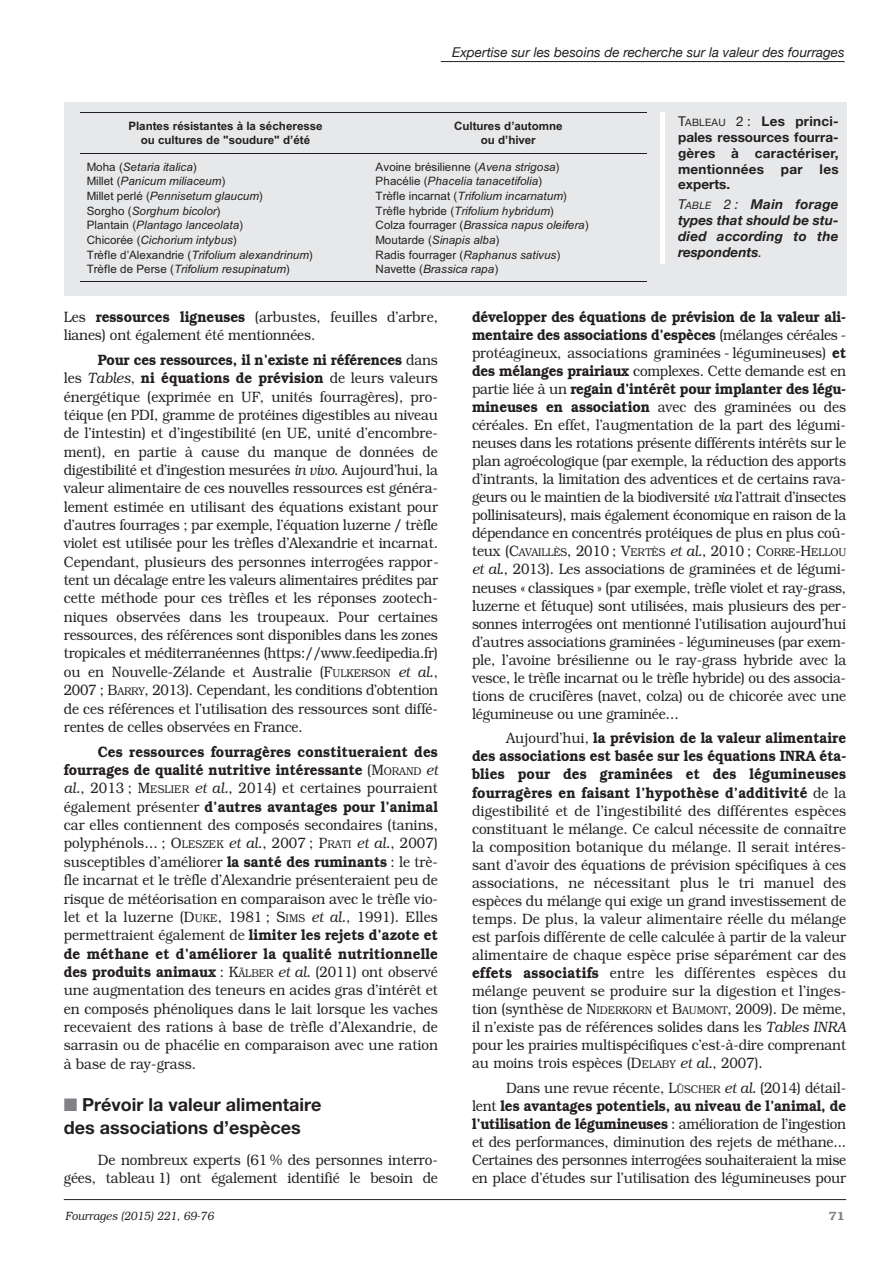
<style>
.page{position:relative;width:893px;height:1263px;background:#fff}
.page>*{position:absolute;margin:0;border:0;box-sizing:border-box;transform-origin:0 0}
.t1{font:700 18px/22.8px "Helvetica Neue";color:#231f20}
.t2{font:300 15px/18px "Bookman";letter-spacing:-.005em;color:#231f20;text-align:justify;scale:.9 1}
.t3{font:700 13.5px/15.8px "Helvetica Neue";letter-spacing:.02em;color:#231f20;text-align:justify}
.t4{font:italic 13.5px "Helvetica Neue";color:#231f20}
.t5{font:italic 700 13.5px/15.8px "Helvetica Neue";color:#231f20;text-align:justify}
.t6{font:italic 700 13.5px/20px "Helvetica Neue";letter-spacing:.02em;color:#231f20}
.t7{font:italic 300 12px "Bookman";color:#231f20;scale:.9 1}
.t8{font:600 12px "Bookman";color:#808285}
.t9{font:italic 11.55px/14.5px "Arial";letter-spacing:.01em;color:#231f20}
.t10{font:700 11.55px/14.1px "Arial";color:#231f20;text-align:center}
.s1{font-style:normal}
.s2{font-weight:400}
.s3{font-weight:400;font-size:10.2px}
.s4{font-weight:600}
.s5{font-style:italic}
.s6{font-size:11.25px}
.s7{color:#808285}
</style>
<div class="page">
<hr style="left:441px;top:61px;width:404px;height:1px;background:#231f20">
<hr style="left:64px;top:1199px;width:782px;height:1px;background:#231f20">
<div style="left:64px;top:102px;width:782px;height:194px;background:#e7e8e9"></div>
<div style="left:660px;top:112px;width:5px;height:151px;background:#fff"></div>
<hr style="left:81px;top:112px;width:288px;height:1px;background:#231f20">
<hr style="left:370px;top:112px;width:276px;height:1px;background:#231f20">
<hr style="left:81px;top:153px;width:288px;height:1px;background:#231f20">
<hr style="left:370px;top:153px;width:276px;height:1px;background:#231f20">
<hr style="left:81px;top:281px;width:288px;height:1px;background:#231f20">
<hr style="left:370px;top:281px;width:276px;height:1px;background:#231f20">
<p class="t4" style="left:452px;top:44px;width:394px">Expertise sur les besoins de recherche sur la valeur des fourrages</p>
<p class="t10" style="left:128px;top:119px;width:196px">Plantes résistantes à la sécheresse ou cultures de "soudure" d’été</p>
<p class="t10" style="left:454px;top:119px;width:110px">Cultures d’automne ou d’hiver</p>
<p class="t9" style="left:87px;top:160px;width:227px"><span class="s1">Moha (</span>Setaria italica<span class="s1">)<br>Millet (</span>Panicum miliaceum<span class="s1">)<br>Millet perlé (</span>Pennisetum glaucum<span class="s1">)<br>Sorgho (</span>Sorghum bicolor<span class="s1">)<br>Plantain (</span>Plantago lanceolata<span class="s1">)<br>Chicorée (</span>Cichorium intybus<span class="s1">)<br>Trèfle d’Alexandrie (</span>Trifolium alexandrinum<span class="s1">)<br>Trèfle de Perse (</span>Trifolium resupinatum<span class="s1">)</span></p>
<p class="t9" style="left:376px;top:160px;width:215px"><span class="s1">Avoine brésilienne (</span>Avena strigosa<span class="s1">)<br>Phacélie (</span>Phacelia tanacetifolia<span class="s1">)<br>Trèfle incarnat (</span>Trifolium incarnatum<span class="s1">)<br>Trèfle hybride (</span>Trifolium hybridum<span class="s1">)<br>Colza fourrager (</span>Brassica napus oleifera<span class="s1">)<br>Moutarde (</span>Sinapis alba<span class="s1">)<br>Radis fourrager (</span>Raphanus sativus<span class="s1">)<br>Navette (</span>Brassica rapa<span class="s1">)</span></p>
<p class="t3" style="left:678px;top:115px;width:162px"><span class="s2">T</span><span class="s3">ABleAU</span> <span class="s2">2 :</span> Les princi&shy;pales ressources fourra&shy;gères à caractériser, mentionnées</p>
<p class="t3" style="left:781px;top:162px;width:23px">par</p>
<p class="t3" style="left:820px;top:162px;width:21px">les</p>
<p class="t6" style="left:678px;top:174px;width:162px"><span class="s1">experts.<br></span><span class="s2">T</span><span class="s3">AbLE</span> <span class="s2">2 :</span> Main forage</p>
<p class="t5" style="left:678px;top:212px;width:162px">types that should be stu&shy;died according to the respondents<span class="s2">.</span></p>
<p class="t2" style="left:64px;top:307px;width:417px">Les <span class="s4">ressources ligneuses</span> (arbustes, feuilles d’arbre, lianes) ont également été mentionnées.</p>
<p class="t2" style="left:64px;top:350px;width:418px;text-indent:34px"><span class="s4">Pour ces ressources, il n’existe ni références</span> dans les <span class="s5">Tables</span>, <span class="s4">ni équations de prévision</span> de leurs valeurs énergétique (exprimée en UF, unités fourragères), pro&shy;téique (en PDI, gramme de protéines digestibles au niveau de l’intestin) et d’ingestibilité (en UE, unité d’encombre&shy;ment), en partie à cause du manque de données de digestibilité et d’ingestion mesurées <span class="s5">in vivo</span>. Aujourd’hui, la valeur alimentaire de ces nouvelles ressources est généra&shy;lement estimée en utilisant des équations existant pour d’autres fourrages ; par exemple, l’équation luzerne / trèfle violet est utilisée pour les trèfles d’Alexandrie et incarnat.<br>Cependant, plusieurs des personnes interrogées rappor&shy;tent un décalage entre les valeurs alimentaires prédites par cette méthode pour ces trèfles et les réponses zootech&shy;niques observées dans les troupeaux. Pour certaines ressources, des références sont disponibles dans les zones tropicales et méditerranéennes (https://www.feedipedia.fr) ou en Nouvelle-Zélande et Australie (F<span class="s6">ULKERSON</span> <span class="s5">et al.</span>, 2007 ; B<span class="s6">ARRY</span>, 2013). Cependant, les conditions d’obtention de ces références et l’utilisation des ressources sont diffé&shy;rentes de celles observées en France.</p>
<p class="t2" style="left:64px;top:742px;width:417px;text-indent:34px"><span class="s4">Ces ressources fourragères constitueraient des fourrages de qualité nutritive intéressante</span> (M<span class="s6">ORAND</span> <span class="s5">et al.</span>, 2013 ; M<span class="s6">ESLIER</span> <span class="s5">et al.</span>, 2014) et certaines pourraient également présenter <span class="s4">d’autres avantages pour l’animal </span>car elles contiennent des composés secondaires (tanins, polyphénols… ; O<span class="s6">LESZEK</span> <span class="s5">et al.</span>, 2007 ; P<span class="s6">RATI</span> <span class="s5">et al.</span>, 2007) susceptibles d’améliorer <span class="s4">la santé des ruminants</span> : le trè&shy;fle incarnat et le trèfle d’Alexandrie présenteraient peu de risque de météorisation en comparaison avec le trèfle vio&shy;let et la luzerne (D<span class="s6">UKE</span>, 1981 ; S<span class="s6">IMS</span> <span class="s5">et al.</span>, 1991). Elles permettraient également de <span class="s4">limiter les rejets d’azote et de méthane et d’améliorer la qualité nutritionnelle des produits animaux</span> : K<span class="s6">ÄLBER</span> <span class="s5">et al.</span> (2011) ont observé une augmentation des teneurs en acides gras d’intérêt et en composés phénoliques dans le lait lorsque les vaches recevaient des rations à base de trèfle d’Alexandrie, de sarrasin ou de phacélie en comparaison avec une ration à base de ray-grass.</p>
<p class="t1" style="left:64px;top:1094px;width:259px"><span class="s7">■</span> Prévoir la valeur alimentaire des associations d’espèces</p>
<p class="t2" style="left:64px;top:1150px;width:417px;text-align:right">De nombreux experts (61 % des personnes interro&shy;gées, tableau 1) ont également identifié le besoin de</p>
<p class="t2" style="left:472px;top:307px;width:418px"><span class="s4">développer des équations de prévision de la valeur ali&shy;mentaire des associations d’espèces</span> (mélanges céréales - protéagineux, associations graminées - légumineuses) <span class="s4">et des mélanges prairiaux</span> complexes. Cette demande est en partie liée à un <span class="s4">regain d’intérêt pour implanter des légu&shy;mineuses en association</span> avec des graminées ou des céréales. En effet, l’augmentation de la part des légumi&shy;neuses dans les rotations présente différents intérêts sur le plan agroécologique (par exemple, la réduction des apports d’intrants, la limitation des adventices et de certains rava&shy;geurs ou le maintien de la biodiversité <span class="s5">via</span> l’attrait d’insectes pollinisateurs), mais également économique en raison de la dépendance en concentrés protéiques de plus en plus coû&shy;teux (C<span class="s6">AVAILLÈS</span>, 2010 ; V<span class="s6">ERTÈS</span> <span class="s5">et al.</span>, 2010 ; C<span class="s6">ORRE</span>-H<span class="s6">ELLOU </span><span class="s5">et al.</span>, 2013). Les associations de graminées et de légumi&shy;neuses « classiques » (par exemple, trèfle violet et ray-grass, luzerne et fétuque) sont utilisées, mais plusieurs des per&shy;sonnes interrogées ont mentionné l’utilisation aujourd’hui d’autres associations graminées - légumineuses (par exem&shy;ple, l’avoine brésilienne ou le ray-grass hybride avec la vesce, le trèfle incarnat ou le trèfle hybride) ou des associa&shy;tions de crucifères (navet, colza) ou de chicorée avec une légumineuse ou une graminée…</p>
<p class="t2" style="left:472px;top:729px;width:417px;text-indent:34px">Aujourd’hui, <span class="s4">la prévision de la valeur alimentaire des associations est basée sur les équations INRA éta&shy;blies pour des graminées et des légumineuses fourragères en faisant l’hypothèse d’additivité</span> de la digestibilité et de l’ingestibilité des différentes espèces constituant le mélange. Ce calcul nécessite de connaître la composition botanique du mélange. Il serait intéres&shy;sant d’avoir des équations de prévision spécifiques à ces associations, ne nécessitant plus le tri manuel des espèces du mélange qui exige un grand investissement de temps. De plus, la valeur alimentaire réelle du mélange est parfois différente de celle calculée à partir de la valeur alimentaire de chaque espèce prise séparément car des <span class="s4">effets associatifs</span> entre les différentes espèces du mélange peuvent se produire sur la digestion et l’inges&shy;tion (synthèse de N<span class="s6">IDERKORN</span> et B<span class="s6">AUMONT</span>, 2009). De même, il n’existe pas de références solides dans les <span class="s5">Tables INRA </span>pour les prairies multispécifiques c’est-à-dire comprenant au moins trois espèces (D<span class="s6">ELABY</span> <span class="s5">et al.</span>, 2007).</p>
<p class="t2" style="left:472px;top:1078px;width:417px;text-indent:34px">Dans une revue récente, L<span class="s6">ÜSCHER</span> <span class="s5">et al.</span> (2014) détail&shy;lent <span class="s4">les avantages potentiels, au niveau de l’animal, de l’utilisation de légumineuses</span> : amélioration de l’ingestion et des performances, diminution des rejets de méthane...<br>Certaines des personnes interrogées souhaiteraient la mise en place d’études sur l’utilisation des légumineuses pour</p>
<p class="t7" style="left:65px;top:1209px;width:166px">Fourrages (2015) 221, 69-76</p>
<p class="t8" style="left:829px;top:1209px;width:17px">71</p>
</div>
